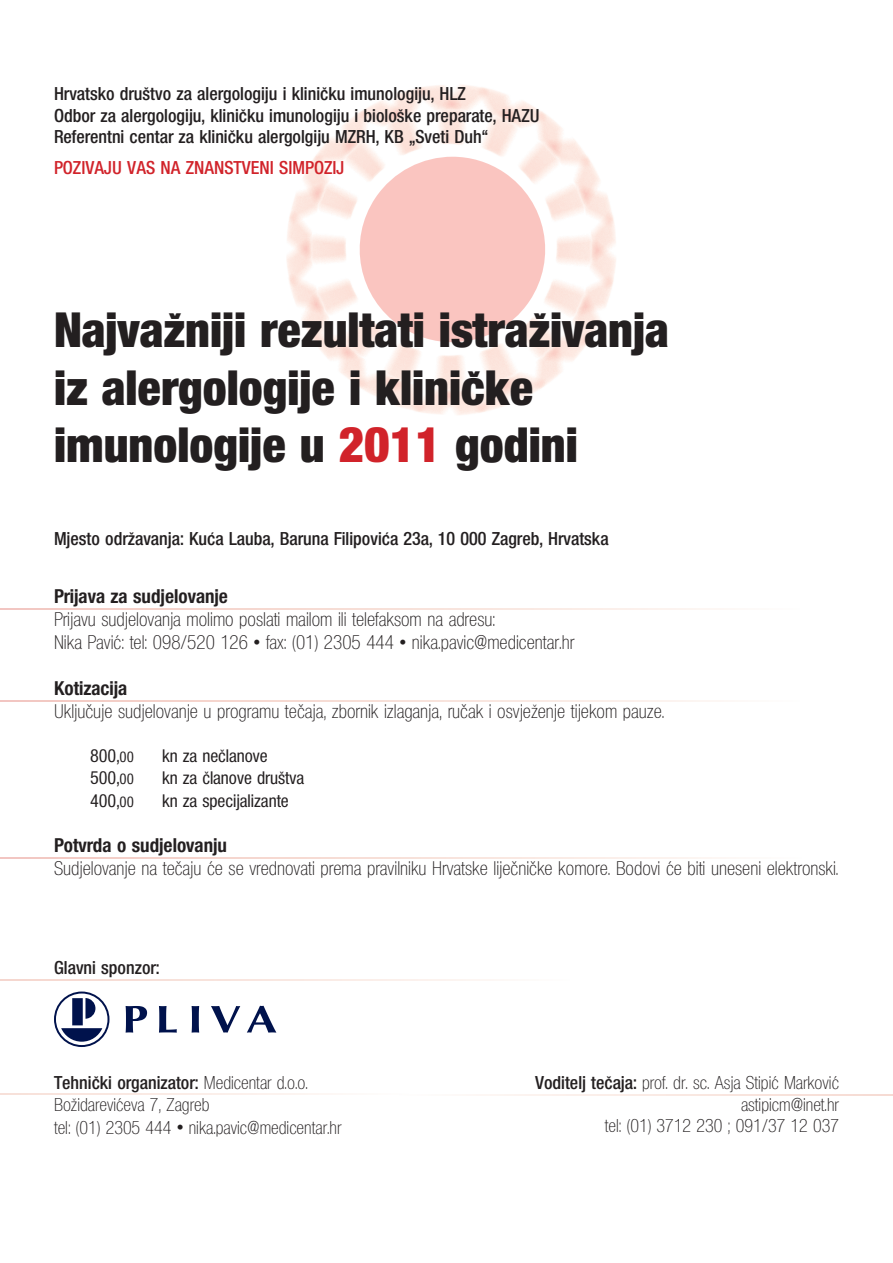
<style>
.page{position:relative;width:893px;height:1263px;background:#fff}
.page>*{position:absolute;margin:0;border:0;box-sizing:border-box;transform-origin:0 0}
.t1{font:800 48px "Col Nova Skin 29";color:#231f20}
.t2{font:300 19.2px "Col Nova Skin 29";color:#231f20}
.t3{font:700 19.2px "Col Nova Skin 29";color:#231f20}
.t4{font:600 18px "Col Nova Skin 29";color:#231f20}
.t5{font:300 18px "Col Nova Skin 29";color:#231f20}
.t6{font:600 18px "Col Nova Skin 29";color:#d1232a}
.t7{font:500 17.55px "Col Nova Skin 29";color:#231f20}
.s1{color:#d1232a}
.s2{font-size:14.4px}
.s3{font-weight:300}
.s4{font-size:19.2px}
.s5{font-weight:600}
</style>
<div class="page">
<img style="left:286px;top:85px;width:330px;height:330px">
<img style="left:358px;top:157px;width:189px;height:185px">
<svg style="left:0;top:858px;width:722px;height:1px"></svg>
<svg style="left:480px;top:1095px;width:413px;height:1px"></svg>
<svg style="left:0;top:1093px;width:329px;height:1px"></svg>
<svg style="left:0;top:609px;width:721px;height:1px"></svg>
<svg style="left:0;top:700px;width:721px;height:1px"></svg>
<svg style="left:54px;top:991px;width:222px;height:56px"></svg>
<svg style="left:0;top:980px;width:491px;height:1px"></svg>
<p class="t4" style="left:54px;top:83px;width:413px">Hrvatsko društvo za alergologiju i kliničku imunologiju, HLZ</p>
<p class="t4" style="left:54px;top:105px;width:487px">Odbor za alergologiju, kliničku imunologiju i biološke preparate, HAZU</p>
<p class="t4" style="left:54px;top:126px;width:436px">Referentni centar za kliničku alergolgiju MZRH, KB „Sveti Duh“</p>
<p class="t6" style="left:54px;top:157px;width:292px">POZIVAJU VAS NA ZNANSTVENI SIMPOZIJ</p>
<p class="t1" style="left:54px;top:303px;width:616px">Najvažniji rezultati istraživanja</p>
<p class="t1" style="left:54px;top:360px;width:481px">iz alergologije i kliničke</p>
<p class="t1" style="left:54px;top:418px;width:525px">imunologije u <span class="s1">2011</span> godini</p>
<p class="t4" style="left:54px;top:528px;width:556px">Mjesto održavanja: Kuća Lauba, Baruna Filipovića 23a, 10 000 Zagreb, Hrvatska</p>
<p class="t3" style="left:54px;top:586px;width:176px">Prijava za sudjelovanje</p>
<p class="t2" style="left:54px;top:609px;width:443px">Prijavu sudjelovanja molimo poslati mailom ili telefaksom na adresu:</p>
<p class="t2" style="left:54px;top:632px;width:522px">Nika Pavić: tel: 098/520 126 • fax: (01) 2305 444 • nika.pavic@medicentar.hr</p>
<p class="t3" style="left:54px;top:678px;width:75px">Kotizacija</p>
<p class="t2" style="left:54px;top:701px;width:612px">Uključuje sudjelovanje u programu tečaja, zbornik izlaganja, ručak i osvježenje tijekom pauze.</p>
<p class="t7" style="left:90px;top:746px;width:45px">800,<span class="s2">00</span></p>
<p class="t7" style="left:162px;top:746px;width:107px">kn za nečlanove</p>
<p class="t7" style="left:90px;top:767px;width:45px">500,<span class="s2">00</span></p>
<p class="t7" style="left:162px;top:767px;width:144px">kn za članove društva</p>
<p class="t7" style="left:90px;top:790px;width:45px">400,<span class="s2">00</span></p>
<p class="t7" style="left:162px;top:790px;width:128px">kn za specijalizante</p>
<p class="t3" style="left:54px;top:835px;width:175px">Potvrda o sudjelovanju</p>
<p class="t2" style="left:54px;top:858px;width:786px">Sudjelovanje na tečaju će se vrednovati prema pravilniku Hrvatske liječničke komore. Bodovi će biti uneseni elektronski.</p>
<p class="t4" style="left:54px;top:957px;width:107px">Glavni sponzor:</p>
<p class="t4" style="left:54px;top:1072px;width:255px">Tehnički organizator: <span class="s3">Medicentar d.o.o.</span></p>
<p class="t5" style="left:54px;top:1094px;width:157px">Božidarevićeva 7, Zagreb</p>
<p class="t5" style="left:54px;top:1117px;width:289px">tel: (01) 2305 444 <span class="s4">•</span> nika.pavic@medicentar.hr</p>
<p class="t5" style="left:535px;top:1073px;width:305px"><span class="s5">Voditelj tečaja:</span> prof. dr. sc. Asja Stipić Marković</p>
<p class="t5" style="left:741px;top:1094px;width:99px">astipicm@inet.hr</p>
<p class="t5" style="left:605px;top:1116px;width:236px">tel: (01) 3712 230 ; 091/37 12 037</p>
</div>
